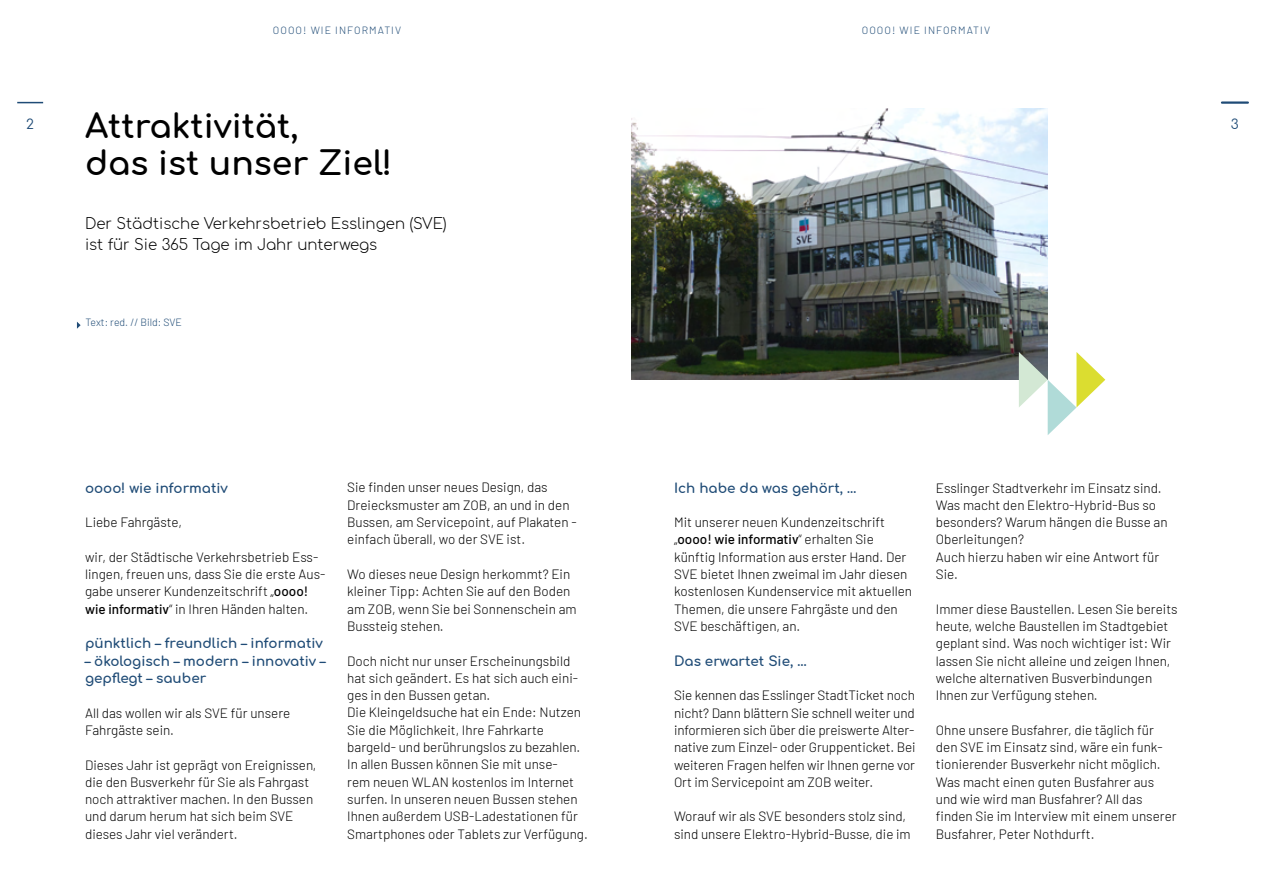
<style>
.page{position:relative;width:1263px;height:893px;background:#fff}
.page>*{position:absolute;margin:0;border:0;box-sizing:border-box;transform-origin:0 0}
.t1{font:700 33px/37.5px "Comfortaa";color:#000}
.t2{font:300 15px/21px "Comfortaa";color:#000}
.t3{font:300 13.5px/17.2px "Barlow";color:#000}
.t4{font:700 13.5px/17.2px "Comfortaa";color:#1f4b76}
.t5{font:13.5px "Comfortaa";color:#1f4b76}
.t6{font:300 10.5px "Barlow";letter-spacing:.1em;color:#1f4b76}
.t7{font:300 10.5px "Barlow";color:#1f4b76}
.s1{font-weight:500}
</style>
<div class="page">
<img style="left:631px;top:108px;width:416px;height:271px">
<svg style="left:1019px;top:352px;width:86px;height:83px"></svg>
<svg style="left:77px;top:322px;width:4px;height:7px"></svg>
<svg style="left:17px;top:102px;width:26px;height:1px"></svg>
<hr style="left:1222px;top:101px;width:26px;height:3px;background:#1f4b76">
<p class="t6" style="left:273px;top:23px;width:129px">oooo! wie in formativ</p>
<p class="t6" style="left:862px;top:23px;width:129px">oooo! wie informativ</p>
<h1 class="t1" style="left:85px;top:103px;width:309px">Attraktivität,<br>das ist unser Ziel!</h1>
<p class="t5" style="left:26px;top:112px;width:9px">2</p>
<p class="t5" style="left:1231px;top:112px;width:9px">3</p>
<p class="t2" style="left:85px;top:210px;width:363px">Der Städtische Verkehrsbetrieb Esslingen (SVE) ist für Sie 365 Tage im Jahr unterwegs</p>
<p class="t7" style="left:85px;top:315px;width:98px">Text: red. // Bild: SVE</p>
<p class="t4" style="left:85px;top:478px;width:144px">oooo! wie informativ</p>
<p class="t3" style="left:85px;top:513px;width:98px">Liebe Fahrgäste,</p>
<p class="t3" style="left:85px;top:547px;width:242px">wir, der Städtische Verkehrsbetrieb Ess&shy;lingen, freuen uns, dass Sie die erste Aus&shy;gabe unserer Kundenzeitschrift „<span class="s1">oooo! wie informativ</span>“ in I hren Händen halten.</p>
<p class="t4" style="left:85px;top:633px;width:239px">pünktlich – freundlich – informativ</p>
<p class="t4" style="left:85px;top:651px;width:242px">– ökologisch – modern – innovativ – gepflegt – sauber</p>
<p class="t3" style="left:85px;top:703px;width:207px">All das wollen wir als SVE für unsere<br>Fahrgäste sein.</p>
<p class="t3" style="left:85px;top:755px;width:233px">Dieses Jahr ist geprägt von Ereignissen, die den Busverkehr für Sie als Fahrgast noch attraktiver machen. I n den Bussen und darum herum hat sich beim SVE dieses Jahr viel verändert.</p>
<p class="t3" style="left:347px;top:478px;width:231px">Sie finden unser neues Design, das Dreiecksmuster am ZO B, an und in den Bussen, am Servicepoint, auf Plakaten - einfach überall, wo der SVE ist.</p>
<p class="t3" style="left:347px;top:564px;width:231px">Wo dieses neue Design herkommt? Ein kleiner Tipp: Achten Sie auf den Boden am ZO B, wenn Sie bei Sonnenschein am<br>Bussteig stehen.</p>
<p class="t3" style="left:347px;top:651px;width:242px">Doch nicht nur unser Erscheinungsbild hat sich geändert. Es hat sich auch eini&shy;ges in den Bussen getan.<br>Die Kleingeldsuche hat ein Ende: Nutzen Sie die Möglichkeit, I hre Fahrkarte bargeld- und berührungslos zu bezahlen.<br>I n allen Bussen können Sie mit unse-<br>rem neuen WLAN kostenlos im I nternet surfen. I n unseren neuen Bussen stehen<br>I hnen außerdem USB-Ladestationen für Smartphones oder Tablets zur Verfügung.</p>
<p class="t4" style="left:674px;top:477px;width:184px">Ich habe da was gehört, …</p>
<p class="t3" style="left:674px;top:513px;width:240px">M it unserer neuen Kundenzeitschrift „<span class="s1">oooo! wie informativ</span>“ erhalten Sie künftig I nformation aus erster Hand. Der SVE bietet I hnen zweimal im Jahr diesen kostenlosen Kundenservice mit aktuellen Themen, die unsere Fahrgäste und den SVE beschäftigen, an.</p>
<p class="t4" style="left:674px;top:651px;width:134px">Das erwartet Sie, …</p>
<p class="t3" style="left:674px;top:686px;width:243px;text-align:justify">Sie kennen das Esslinger StadtTicket noch nicht? Dann blättern Sie schnell weiter und informieren sich über die preiswerte Alter&shy;native zum Einzel- oder Gruppenticket. Bei weiteren Fragen helfen wir I hnen gerne vor O rt im Servicepoint am ZO B weiter.</p>
<p class="t3" style="left:674px;top:807px;width:238px">Worauf wir als SVE besonders stolz sind, sind unsere Elektro-Hybrid-Busse, die im</p>
<p class="t3" style="left:936px;top:478px;width:233px">Esslinger Stadtverkehr im Einsatz sind.<br>Was macht den Elektro-Hybrid-Bus so besonders? Warum hängen die Busse an<br>Oberleitungen?<br>Auch hierzu haben wir eine Antwort für<br>Sie.</p>
<p class="t3" style="left:936px;top:599px;width:243px">I mmer diese Baustellen. Lesen Sie bereits heute, welche Baustellen im Stadtgebiet geplant sind. Was noch wichtiger ist: Wir lassen Sie nicht alleine und zeigen I hnen, welche alternativen Busverbindungen<br>I hnen zur Verfügung stehen.</p>
<p class="t3" style="left:936px;top:720px;width:242px">Ohne unsere Busfahrer, die täglich für den SVE im Einsatz sind, wäre ein funk&shy;tionierender Busverkehr nicht möglich.<br>Was macht einen guten Busfahrer aus und wie wird man Busfahrer? All das finden Sie im Interview mit einem unserer Busfahrer, Peter Nothdurft.</p>
</div>
